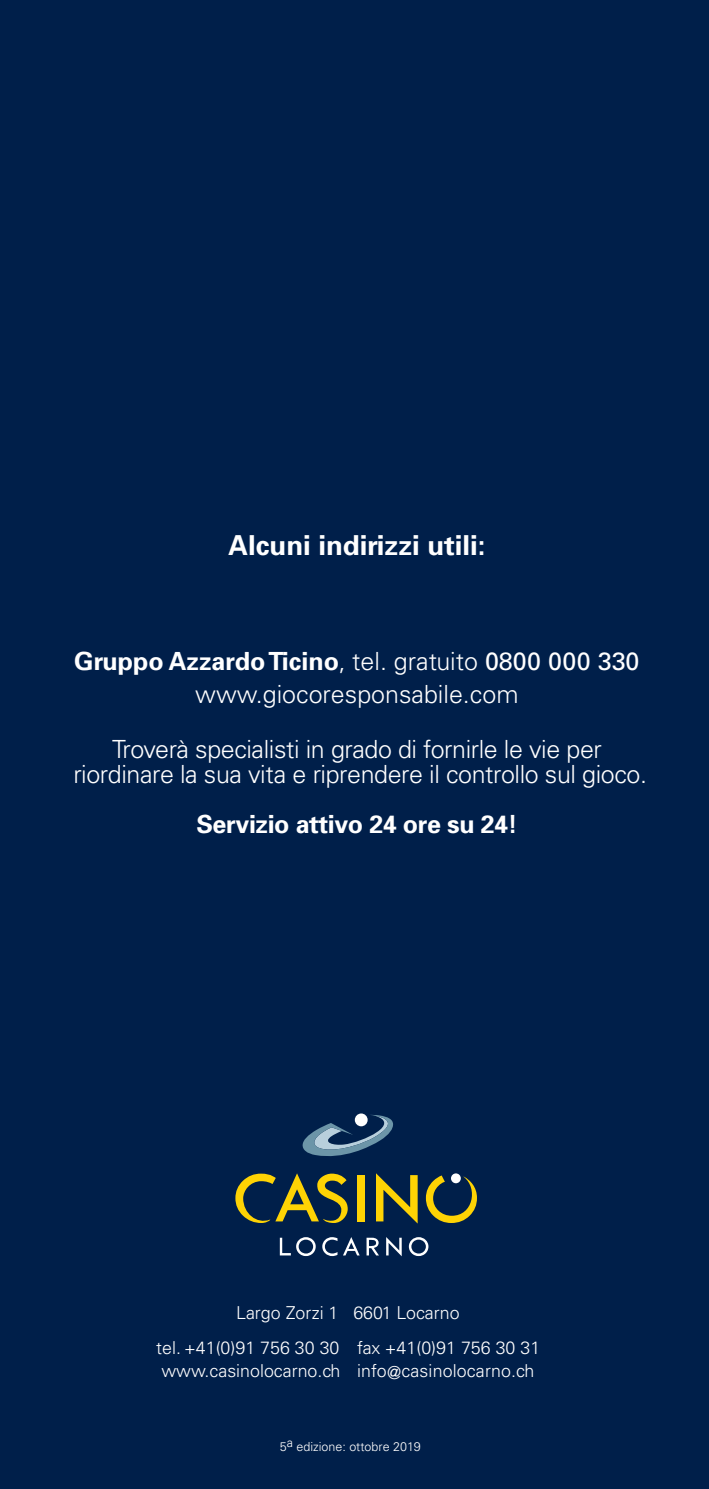
<style>
.page{position:relative;width:709px;height:1489px;background:#fff}
.page>*{position:absolute;margin:0;border:0;box-sizing:border-box;transform-origin:0 0}
.t1{font:700 27.5px "Univers";color:#fff}
.t2{font:300 25px/32.5px "Univers";letter-spacing:-.015em;color:#fff;text-align:center}
.t3{font:700 25px "Univers";letter-spacing:-.015em;color:#fff}
.t4{font:300 17.75px/23.2px "Univers";color:#fff}
.t5{font:300 12.5px "Univers";color:#fff}
.s1{font-weight:700}
.s2{font-weight:400}
</style>
<div class="page">
<div style="left:0;top:0;width:709px;height:1488px;background:#001f4a"></div>
<svg style="left:280px;top:1237px;width:36px;height:18px"></svg>
<svg style="left:322px;top:1237px;width:15px;height:18px"></svg>
<svg style="left:343px;top:1237px;width:16px;height:18px"></svg>
<svg style="left:366px;top:1237px;width:13px;height:18px"></svg>
<svg style="left:386px;top:1237px;width:16px;height:19px"></svg>
<svg style="left:409px;top:1237px;width:19px;height:18px"></svg>
<svg style="left:376px;top:1173px;width:41px;height:50px"></svg>
<svg style="left:451px;top:1173px;width:10px;height:10px"></svg>
<div style="left:357px;top:1174px;width:8px;height:47px;background:#fed304"></div>
<svg style="left:426px;top:1175px;width:51px;height:47px"></svg>
<svg style="left:235px;top:1173px;width:113px;height:50px"></svg>
<svg style="left:302px;top:1114px;width:91px;height:43px"></svg>
<p class="t1" style="left:228px;top:527px;width:259px">Alcuni indirizzi utili:</p>
<p class="t2" style="left:74px;top:644px;width:566px"><span class="s1">Gruppo AzzardoTicino</span>, tel. gratuito <span class="s2">0800 000 330 </span>www.giocoresponsabile.com</p>
<p class="t2" style="left:73px;top:735px;width:575px;line-height:25px">Troverà specialisti in grado di fornirle le vie per riordinare la sua vita e riprendere il controllo sul gioco.</p>
<p class="t3" style="left:196px;top:807px;width:323px">Servizio attivo 24 ore su 24!</p>
<p class="t4" style="left:236px;top:1300px;width:225px">Largo Zorzi 1 6601 Locarno</p>
<p class="t4" style="left:156px;top:1335px;width:385px">tel. +41(0)91 756 30 30 fax +41(0)91 756 30 31 www.casinolocarno.ch info@casinolocarno.ch</p>
<p class="t5" style="left:280px;top:1438px;width:143px">5a edizione: ottobre 2019</p>
</div>
